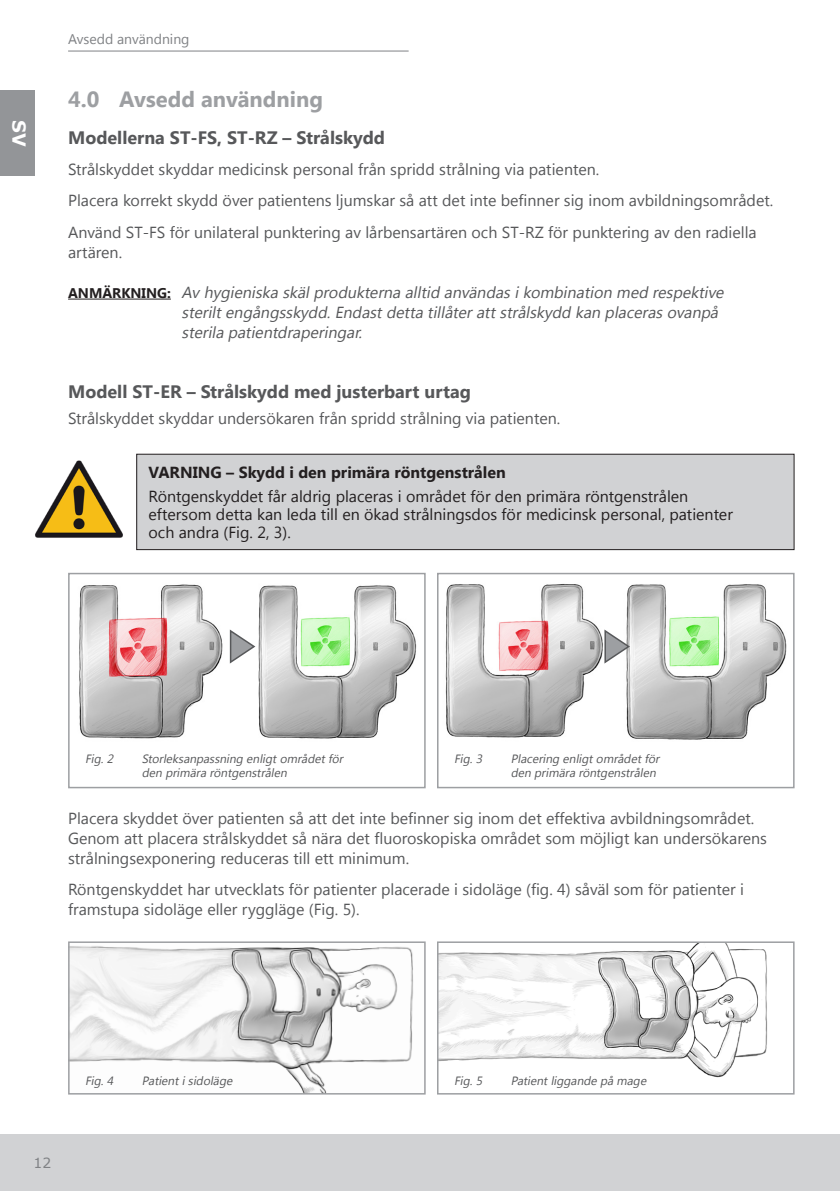
<style>
.page{position:relative;width:840px;height:1191px;background:#fff}
.page>*{position:absolute;margin:0;border:0;box-sizing:border-box;transform-origin:0 0}
.t1{font:700 22px "Lao UI";color:#9d9fa2}
.t2{font:700 18px "Lao UI";color:#57585a}
.t3{font:700 18px "Verdana";color:#fff}
.t4{font:16px/20px "Lao UI";color:#57585a}
.t5{font:italic 16px/20px "Lao UI";color:#57585a}
.t6{font:16px/18px "Lao UI";color:#231f20}
.t7{font:700 16px "Lao UI";color:#231f20}
.t8{font:14px "Lao UI";color:#808285}
.t9{font:14px "Verdana";color:#808285}
.t10{font:italic 12px/14px "Lao UI";color:#57585a}
.s1{font-weight:700;font-style:normal;font-size:14px;color:#231f20}
</style>
<div class="page">
<div style="left:0;top:1134px;width:839px;height:57px;background:#d1d2d4"></div>
<div style="left:0;top:91px;width:34px;height:85px;background:#939598"></div>
<hr style="left:68px;top:51px;width:340px;height:1px;background:#808285">
<hr style="left:68px;top:299px;width:103px;height:1px;background:#231f20">
<div style="left:137px;top:454px;width:656px;height:95px;background:#d1d2d4"></div>
<div style="left:136px;top:454px;width:658px;height:96px;border:1px solid #231f20"></div>
<img style="left:35px;top:460px;width:88px;height:78px">
<img style="left:79px;top:584px;width:144px;height:155px">
<div style="left:68px;top:573px;width:357px;height:215px;border:2px solid #9d9fa2"></div>
<img style="left:258px;top:585px;width:159px;height:154px">
<img style="left:445px;top:584px;width:158px;height:154px">
<div style="left:437px;top:573px;width:357px;height:215px;border:2px solid #9d9fa2"></div>
<img style="left:626px;top:584px;width:161px;height:156px">
<svg style="left:229px;top:629px;width:27px;height:35px"></svg>
<svg style="left:604px;top:628px;width:26px;height:37px"></svg>
<img style="left:71px;top:946px;width:342px;height:145px">
<div style="left:68px;top:941px;width:357px;height:153px;border:2px solid #9d9fa2"></div>
<img style="left:440px;top:944px;width:327px;height:134px">
<div style="left:437px;top:941px;width:357px;height:153px;border:2px solid #9d9fa2"></div>
<p class="t3" style="left:32px;top:120px;width:28px;rotate:90deg">SV</p>
<p class="t8" style="left:68px;top:30px;width:123px">Avsedd användning</p>
<h1 class="t1" style="left:68px;top:84px;width:256px">4.0 Avsedd användning</h1>
<p class="t2" style="left:68px;top:125px;width:318px">Modellerna ST-FS, ST-RZ – Strålskydd</p>
<p class="t4" style="left:68px;top:153px;width:706px;line-height:31.4px">Strålskyddet skyddar medicinsk personal från spridd strålning via patienten.<br>Placera korrekt skydd över patientens ljumskar så att det inte befinner sig inom avbildningsområdet.<br>Använd ST-FS för unilateral punktering av lårbensartären och ST-RZ för punktering av den radiella</p>
<p class="t4" style="left:68px;top:241px;width:55px">artären.</p>
<p class="t5" style="left:181px;top:281px;width:546px;text-indent:-113px"><span class="s1">A N M Ä R K N I N G :</span> Av hygieniska skälprodukterna alltid användas ikombination med respektive steriltengångsskydd.Endastdetta tillåterattstrålskydd kan placeras ovanpå sterila patientdraperingar.</p>
<p class="t2" style="left:68px;top:379px;width:404px">Modell ST-ER – Strålskydd med justerbart urtag</p>
<p class="t4" style="left:68px;top:407px;width:493px">Strålskyddet skyddar undersökaren från spridd strålning via patienten.</p>
<p class="t7" style="left:148px;top:461px;width:358px">VARNING – Skydd i den primära röntgenstrålen</p>
<p class="t6" style="left:148px;top:486px;width:585px">Röntgenskyddet får aldrig placeras i området för den primära röntgenstrålen eftersom detta kan leda till en ökad strålningsdos för medicinsk personal, patienter och andra (Fig. 2, 3).</p>
<p class="t10" style="left:85px;top:751px;width:32px">Fig.2</p>
<p class="t10" style="left:142px;top:751px;width:205px">Storleksanpassning enligtområdetför den primära röntgenstrålen</p>
<p class="t10" style="left:454px;top:751px;width:32px">Fig.3</p>
<p class="t10" style="left:510px;top:751px;width:153px">Placering enligtområdetför den primära röntgenstrålen</p>
<p class="t4" style="left:68px;top:807px;width:700px">Placera skyddet över patienten så att det inte befinner sig inom det effektiva avbildningsområdet.<br>Genom att placera strålskyddet så nära det fluoroskopiska området som möjligt kan undersökarens strålningsexponering reduceras till ett minimum.</p>
<p class="t4" style="left:68px;top:878px;width:677px">Röntgenskyddet har utvecklats för patienter placerade i sidoläge (fig. 4) såväl som för patienter i framstupa sidoläge eller ryggläge (Fig. 5).</p>
<p class="t9" style="left:34px;top:1153px;width:19px">12</p>
<p class="t10" style="left:85px;top:1073px;width:32px">Fig.4</p>
<p class="t10" style="left:142px;top:1073px;width:95px">Patientisidoläge</p>
<p class="t10" style="left:454px;top:1073px;width:32px">Fig.5</p>
<p class="t10" style="left:510px;top:1073px;width:140px">Patientliggande på mage</p>
</div>
